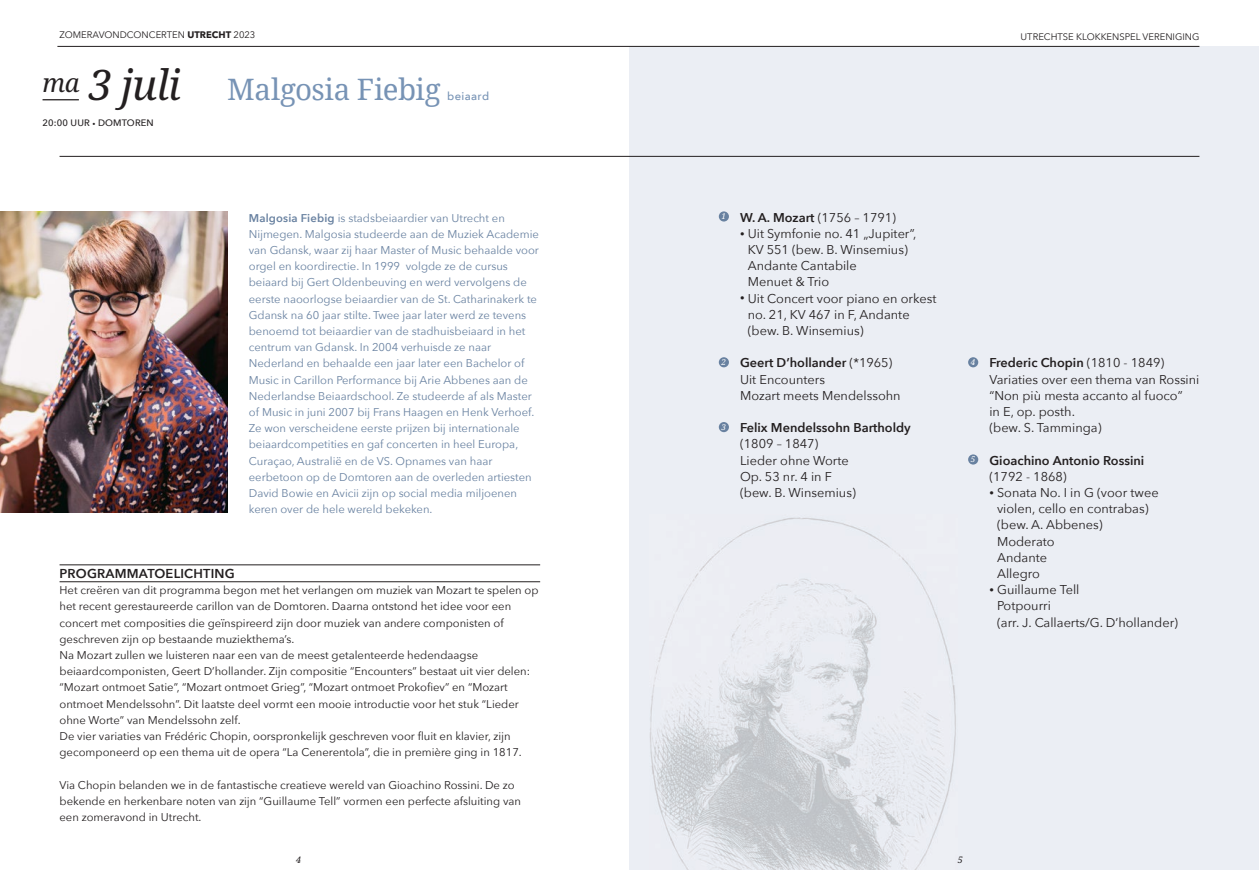
<style>
.page{position:relative;width:1259px;height:893px;background:#fff}
.page>*{position:absolute;margin:0;border:0;box-sizing:border-box;transform-origin:0 0}
.t1{font:italic 42px "Noto Serif";color:#231f20}
.t2{font:29.55px "Noto Serif";letter-spacing:-.015em;color:#7793b5}
.t3{font:600 12.9px "Avenir Next";letter-spacing:.015em;color:#231f20}
.t4{font:12.75px/16.2px "Avenir Next";color:#231f20}
.t5{font:600 12.75px/16.2px "Avenir Next";color:#231f20}
.t6{font:11.25px/16.2px "Avenir Next";color:#231f20}
.t7{font:11.25px/16.2px "Avenir Next";color:#6982a1}
.t8{font:500 11.25px "Avenir Next";letter-spacing:.03em;color:#7793b5}
.t9{font:9.45px "Avenir Next";color:#231f20}
.t10{font:500 9.3px "Avenir Next";letter-spacing:.015em;color:#231f20}
.t11{font:italic 9px "Noto Serif";color:#231f20}
.s1{font-family:"Avenir Next LT Pro";font-weight:700}
.s2{font-size:6px}
.s3{font-weight:600}
.s4{font-size:9px}
.s5{font-weight:400}
</style>
<div class="page">
<div style="left:629px;top:46px;width:630px;height:824px;background:#ebeef4"></div>
<img style="left:650px;top:517px;width:306px;height:353px">
<img style="left:0;top:212px;width:227px;height:300px">
<hr style="left:57px;top:46px;width:1142px;height:1px;background:#231f20">
<hr style="left:43px;top:99px;width:36px;height:1px;background:#231f20">
<hr style="left:60px;top:564px;width:480px;height:1px;background:#231f20">
<hr style="left:60px;top:581px;width:480px;height:1px;background:#231f20">
<div style="left:719px;top:211px;width:10px;height:11px;background:#6881a0;border-radius:50%"></div>
<div style="left:719px;top:357px;width:10px;height:10px;background:#6881a0;border-radius:50%"></div>
<div style="left:719px;top:422px;width:10px;height:10px;background:#6881a0;border-radius:50%"></div>
<div style="left:968px;top:357px;width:10px;height:10px;background:#6881a0;border-radius:50%"></div>
<div style="left:968px;top:454px;width:10px;height:11px;background:#6881a0;border-radius:50%"></div>
<hr style="left:60px;top:156px;width:1139px;height:1px;background:#231f20">
<p class="t9" style="left:60px;top:27px;width:197px">ZOMERAVONDCONCERTEN <span class="s1">UTRECHT</span> 2023</p>
<p class="t9" style="left:1020px;top:29px;width:180px">UTRECHTSE KLOKKENSPEL VERENIGING</p>
<h1 class="t1" style="left:43px;top:56px;width:140px"><sup>ma</sup> 3 juli</h1>
<p class="t10" style="left:43px;top:115px;width:113px">20:00 UUR <span class="s2">•</span> DOMTOREN</p>
<h2 class="t2" style="left:227px;top:69px;width:215px">Malgosia Fiebig</h2>
<p class="t8" style="left:447px;top:87px;width:44px">beiaard</p>
<p class="t7" style="left:249px;top:209px;width:292px"><span class="s3">Malgosia Fiebig</span> is stadsbeiaardier van Utrecht en Nijmegen. Malgosia studeerde aan de Muziek Academie van Gdansk, waar zij haar Master of Music behaalde voor orgel en koordirectie. In 1999 volgde ze de cursus beiaard bij Gert Oldenbeuving en werd vervolgens de eerste naoorlogse beiaardier van de St. Catharinakerk te Gdansk na 60 jaar stilte. Twee jaar later werd ze tevens benoemd tot beiaardier van de stadhuisbeiaard in het centrum van Gdansk. In 2004 verhuisde ze naar Nederland en behaalde een jaar later een Bachelor of Music in Carillon Performance bij Arie Abbenes aan de Nederlandse Beiaardschool. Ze studeerde af als Master of Music in juni 2007 bij Frans Haagen en Henk Verhoef.<br>Ze won verscheidene eerste prijzen bij internationale beiaardcompetities en gaf concerten in heel Europa, Curaçao, Australië en de VS. Opnames van haar eerbetoon op de Domtoren aan de overleden artiesten David Bowie en Avicii zijn op social media miljoenen keren over de hele wereld bekeken.</p>
<p class="t3" style="left:60px;top:562px;width:177px">PROGRAMMATOELICHTING</p>
<p class="t6" style="left:60px;top:582px;width:480px">Het creëren van dit programma begon met het verlangen om muziek van Mozart te spelen op het recent gerestaureerde carillon van de Domtoren. Daarna ontstond het idee voor een concert met composities die geïnspireerd zijn door muziek van andere componisten of geschreven zijn op bestaande muziekthema’s.<br>Na Mozart zullen we luisteren naar een van de meest getalenteerde hedendaagse beiaardcomponisten, Geert D’hollander. Zijn compositie “Encounters” bestaat uit vier delen: “Mozart ontmoet Satie”, “Mozart ontmoet Grieg”, “Mozart ontmoet Prokofiev” en “Mozart ontmoet Mendelssohn”. Dit laatste deel vormt een mooie introductie voor het stuk “Lieder ohne Worte” van Mendelssohn zelf.<br>De vier variaties van Frédéric Chopin, oorspronkelijk geschreven voor fluit en klavier, zijn gecomponeerd op een thema uit de opera “La Cenerentola”, die in première ging in 1817.</p>
<p class="t6" style="left:60px;top:776px;width:463px">Via Chopin belanden we in de fantastische creatieve wereld van Gioachino Rossini. De zo bekende en herkenbare noten van zijn “Guillaume Tell” vormen een perfecte afsluiting van een zomeravond in Utrecht.</p>
<p class="t11" style="left:296px;top:854px;width:7px">4</p>
<p class="t4" style="left:721px;top:208px;width:176px"><sup>1</sup> <span class="s3">W. A. Mozart</span> (1756 – 1791)</p>
<p class="t4" style="left:748px;top:225px;width:170px;text-indent:-8px"><span class="s4">•</span> Uit Symfonie no. 41 „Jupiter”,<br>KV 551 (bew. B. Winsemius)<br>Andante Cantabile<br>Menuet &amp; Trio</p>
<p class="t4" style="left:748px;top:289px;width:190px;text-indent:-8px"><span class="s4">•</span> Uit Concert voor piano en orkest no. 21, KV 467 in F, Andante (bew. B. Winsemius)</p>
<p class="t4" style="left:740px;top:354px;width:162px;text-indent:-18px"><sup>2</sup> <span class="s3">Geert D’hollander</span> (*1965)<br>Uit Encounters<br>Mozart meets Mendelssohn</p>
<p class="t4" style="left:740px;top:419px;width:172px;text-indent:-18px"><sup>3</sup> <span class="s3">Felix Mendelssohn Bartholdy </span>(1809 – 1847)<br>Lieder ohne Worte<br>Op. 53 nr. 4 in F<br>(bew. B. Winsemius)</p>
<p class="t4" style="left:989px;top:354px;width:211px;text-indent:-18px"><sup>4</sup> <span class="s3">Frederic Chopin</span> (1810 - 1849)<br>Variaties over een thema van Rossini “Non più mesta accanto al fuoco”<br>in E, op. posth.<br>(bew. S. Tamminga)</p>
<p class="t5" style="left:989px;top:452px;width:156px;text-indent:-18px"><sup>5</sup> Gioachino Antonio Rossini <span class="s5">(1792 - 1868)</span></p>
<p class="t4" style="left:997px;top:484px;width:163px;text-indent:-8px"><span class="s4">•</span> Sonata No. I in G (voor twee violen, cello en contrabas) (bew. A. Abbenes)<br>Moderato<br>Andante<br>Allegro</p>
<p class="t4" style="left:997px;top:581px;width:182px;text-indent:-8px"><span class="s4">•</span> Guillaume Tell<br>Potpourri<br>(arr. J. Callaerts/G. D’hollander)</p>
<p class="t11" style="left:957px;top:854px;width:7px">5</p>
</div>
